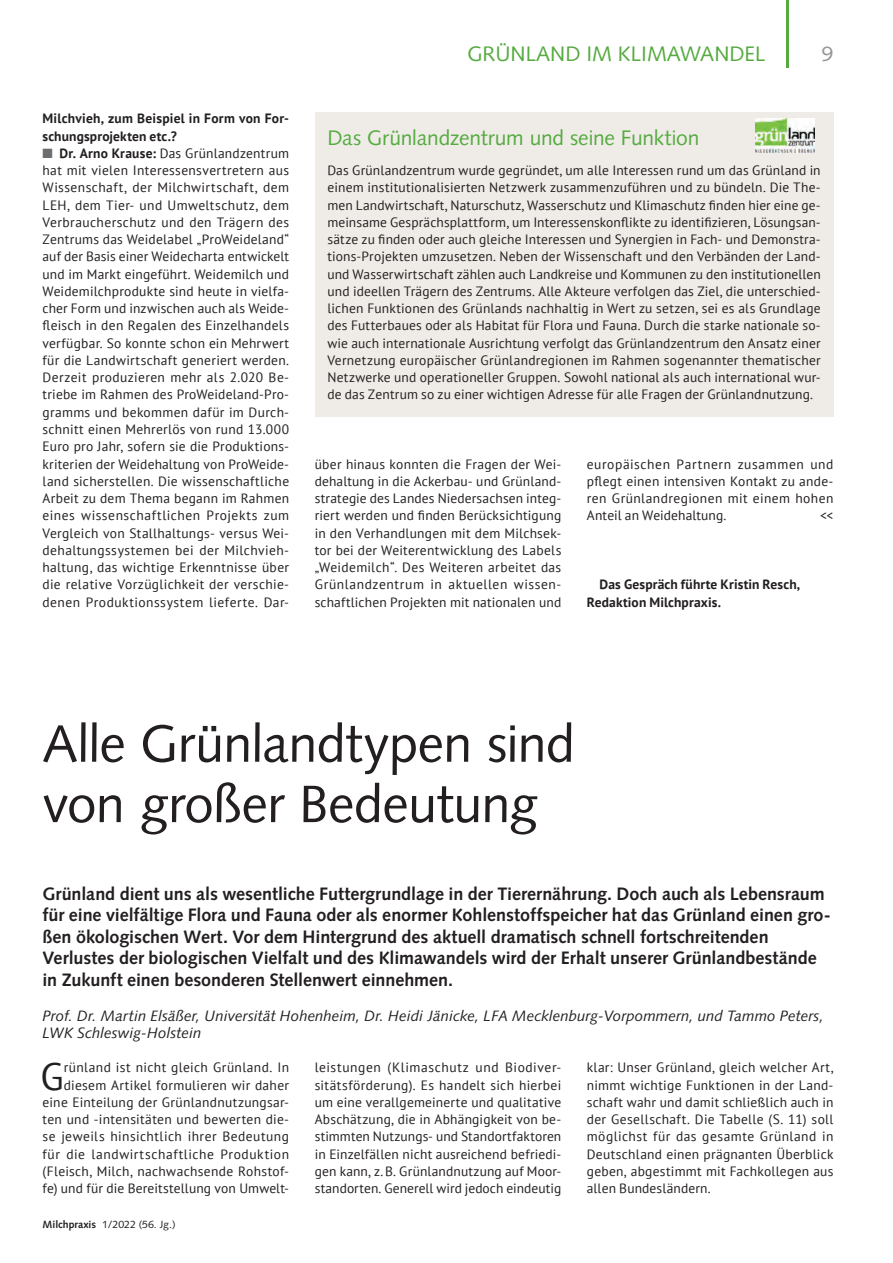
<style>
.page{position:relative;width:893px;height:1263px;background:#fff}
.page>*{position:absolute;margin:0;border:0;box-sizing:border-box;transform-origin:0 0}
.t1{font:52.5px/60.3px "Syntax LT Std";letter-spacing:-.015em;color:#231f20}
.t2{font:38.1px "PT Sans";color:#231f20}
.t3{font:21px "Syntax LT Std";letter-spacing:-.005em;color:#56ab40}
.t4{font:21px "Syntax LT Std";color:#939598}
.t5{font:700 18px/21.6px "Syntax LT Std";letter-spacing:-.005em;color:#231f20}
.t6{font:italic 15px/17.2px "Syntax LT Std";color:#231f20}
.t7{font:13.5px/17.2px "PT Sans";letter-spacing:.02em;color:#231f20;text-align:justify}
.t8{font:700 13.5px/17.2px "PT Sans";letter-spacing:.01em;color:#231f20}
.t9{font:10.5px "Syntax LT Std";color:#231f20}
.s1{color:#6c6d70}
.s2{font-weight:700}
</style>
<div class="page">
<hr style="left:787px;top:0;width:2px;height:68px;background:#56ab40">
<div style="left:315px;top:112px;width:518px;height:305px;background:#efece8"></div>
<img style="left:756px;top:119px;width:58px;height:34px">
<p class="t8" style="left:43px;top:110px;width:248px">Milchvieh, zum Beispiel in Form von For&shy;schungsprojekten etc.?</p>
<p class="t7" style="left:43px;top:144px;width:248px"><span class="s1">■</span> <span class="s2">Dr. Arno Krause:</span> Das Grünlandzentrum hat mit vielen Interessensvertretern aus Wissenschaft, der Milchwirtschaft, dem LEH, dem Tier- und Umweltschutz, dem Verbraucherschutz und den Trägern des Zentrums das Weidelabel „ProWeideland“ auf der Basis einer Weidecharta entwickelt und im Markt eingeführt. Weidemilch und Weidemilchprodukte sind heute in vielfa&shy;cher Form und inzwischen auch als Weide&shy;fleisch in den Regalen des Einzelhandels verfügbar. So konnte schon ein Mehrwert für die Landwirtschaft generiert werden.<br>Derzeit produzieren mehr als 2.020 Be&shy;triebe im Rahmen des ProWeideland-Pro&shy;gramms und bekommen dafür im Durch&shy;schnitt einen Mehrerlös von rund 13.000<br>Euro pro Jahr, sofern sie die Produktions&shy;kriterien der Weidehaltung von ProWeide&shy;land sicherstellen. Die wissenschaftliche Arbeit zu dem Thema begann im Rahmen eines wissenschaftlichen Projekts zum Vergleich von Stallhaltungs- versus Wei&shy;dehaltungssystemen bei der Milchvieh&shy;haltung, das wichtige Erkenntnisse über die relative Vorzüglichkeit der verschie&shy;denen Produktionssystem lieferte. Dar-</p>
<h3 class="t3" style="left:467px;top:41px;width:30px">Grünland</h3>
<h3 class="t3" style="left:586px;top:41px;width:59px">im Klimawandel</h3>
<h3 class="t4" style="left:822px;top:41px;width:13px">9</h3>
<h3 class="t3" style="left:327px;top:125px;width:374px">Das Grünlandzentrum und seine Funktion</h3>
<p class="t7" style="left:327px;top:161px;width:495px">Das Grünlandzentrum wurde gegründet, um alle Interessen rund um das Grünland in einem institutionalisierten Netzwerk zusammenzuführen und zu bündeln. Die The&shy;men Landwirtschaft, Naturschutz, Wasserschutz und Klimaschutz finden hier eine ge&shy;meinsame Gesprächsplattform, um Interessenskonflikte zu identifizieren, Lösungsan&shy;sätze zu finden oder auch gleiche Interessen und Synergien in Fach- und Demonstra&shy;tions-Projekten umzusetzen. Neben der Wissenschaft und den Verbänden der Land&shy;und Wasserwirtschaft zählen auch Landkreise und Kommunen zu den institutionellen und ideellen Trägern des Zentrums. Alle Akteure verfolgen das Ziel, die unterschied&shy;lichen Funktionen des Grünlands nachhaltig in Wert zu setzen, sei es als Grundlage des Futterbaues oder als Habitat für Flora und Fauna. Durch die starke nationale so&shy;wie auch internationale Ausrichtung verfolgt das Grünlandzentrum den Ansatz einer Vernetzung europäischer Grünlandregionen im Rahmen sogenannter thematischer Netzwerke und operationeller Gruppen. Sowohl national als auch international wur&shy;de das Zentrum so zu einer wichtigen Adresse für alle Fragen der Grünlandnutzung.</p>
<p class="t7" style="left:315px;top:455px;width:248px">über hinaus konnten die Fragen der Wei&shy;dehaltung in die Ackerbau- und Grünland&shy;strategie des Landes Niedersachsen integ&shy;riert werden und finden Berücksichtigung in den Verhandlungen mit dem Milchsek&shy;tor bei der Weiterentwicklung des Labels „Weidemilch“. Des Weiteren arbeitet das Grünlandzentrum in aktuellen wissen&shy;schaftlichen Projekten mit nationalen und</p>
<p class="t7" style="left:587px;top:455px;width:248px">europäischen Partnern zusammen und pflegt einen intensiven Kontakt zu ande&shy;ren Grünlandregionen mit einem hohen Anteil an Weidehaltung.</p>
<p class="t7" style="left:820px;top:507px;width:15px">&lt;&lt;</p>
<p class="t8" style="left:587px;top:576px;width:215px;text-indent:13px">Das Gespräch führte Kristin Resch,<br>Redaktion Milchpraxis.</p>
<h1 class="t1" style="left:43px;top:714px;width:534px">Alle Grünlandtypen sind von großer Bedeutung</h1>
<p class="t5" style="left:43px;top:883px;width:790px">Grünland dient uns als wesentliche Futtergrundlage in der Tierernährung. Doch auch als Lebensraum für eine vielfältige Flora und Fauna oder als enormer Kohlenstoffspeicher hat das Grünland einen gro&shy;ßen ökologischen Wert. Vor dem Hintergrund des aktuell dramatisch schnell fortschreitenden Verlustes der biologischen Vielfalt und des Klimawandels wird der Erhalt unserer Grünlandbestände in Zukunft einen besonderen Stellenwert einnehmen.</p>
<p class="t6" style="left:43px;top:1007px;width:783px">Prof. Dr. Martin Elsäßer, Universität Hohenheim, Dr. Heidi Jänicke, LFA Mecklenburg-Vorpommern, und Tammo Peters,<br>LWK Schleswig-Holstein</p>
<h2 class="t2" style="left:40px;top:1052px;width:25px">G</h2>
<p class="t7" style="left:43px;top:1058px;width:248px;text-align:right">rünland ist nicht gleich Grünland. In diesem Artikel formulieren wir daher eine Einteilung der Grünlandnutzungsar&shy;ten und -intensitäten und bewerten die&shy;se jeweils hinsichtlich ihrer Bedeutung für die landwirtschaftliche Produktion (Fleisch, Milch, nachwachsende Rohstof&shy;fe) und für die Bereitstellung von Umwelt-</p>
<p class="t7" style="left:315px;top:1058px;width:248px">leistungen (Klimaschutz und Biodiver&shy;sitätsförderung). Es handelt sich hierbei um eine verallgemeinerte und qualitative Abschätzung, die in Abhängigkeit von be&shy;stimmten Nutzungs- und Standortfaktoren in Einzelfällen nicht ausreichend befriedi&shy;gen kann, z.B. Grünlandnutzung auf Moor&shy;standorten. Generell wird jedoch eindeutig</p>
<p class="t7" style="left:587px;top:1059px;width:248px">klar: Unser Grünland, gleich welcher Art, nimmt wichtige Funktionen in der Land&shy;schaft wahr und damit schließlich auch in der Gesellschaft. Die Tabelle (S. 11) soll möglichst für das gesamte Grünland in Deutschland einen prägnanten Überblick geben, abgestimmt mit Fachkollegen aus allen Bundesländern.</p>
<p class="t9" style="left:43px;top:1218px;width:135px"><span class="s2">Milchpraxis</span> 1/2022 (56. Jg.)</p>
</div>
